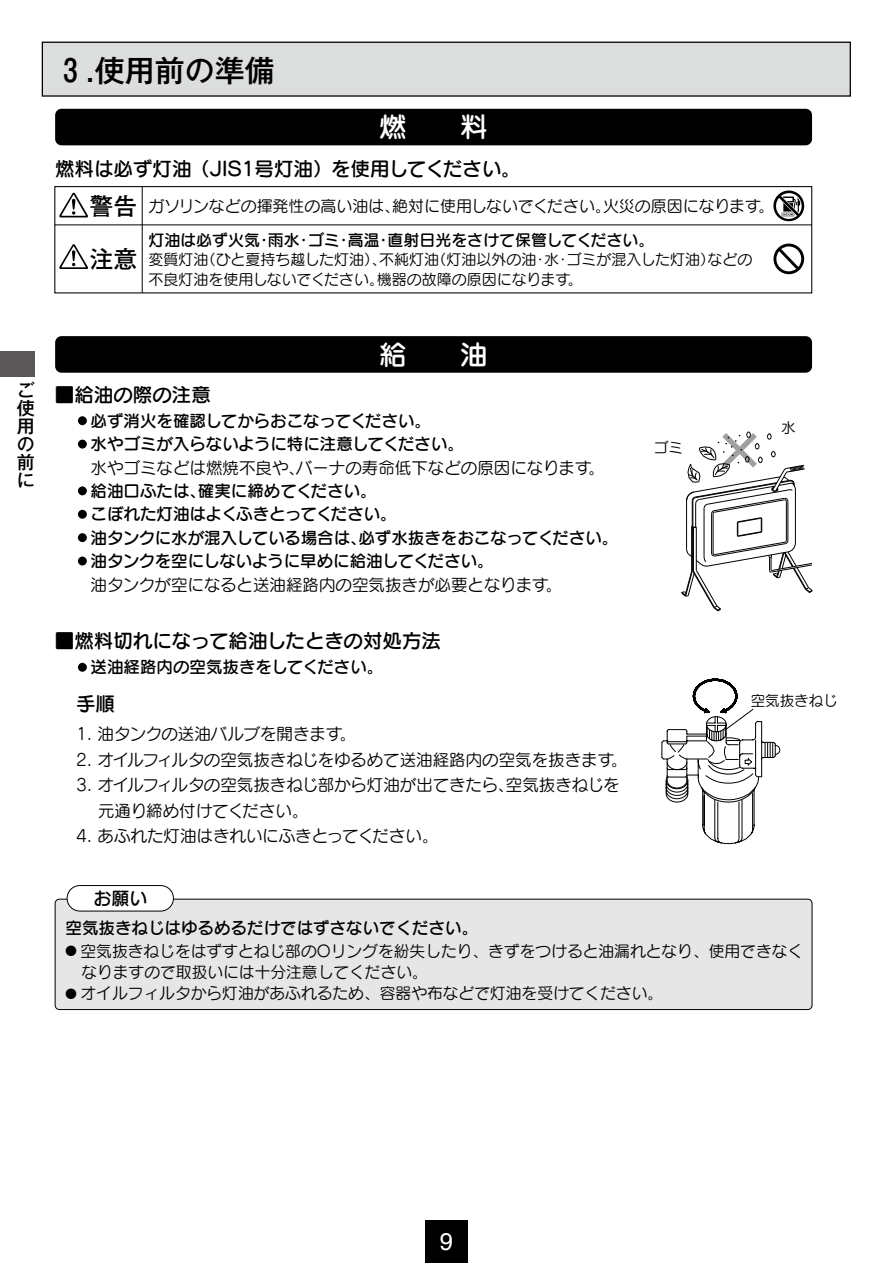
<style>
.page{position:relative;width:893px;height:1263px;background:#fff}
.page>*{position:absolute;margin:0;border:0;box-sizing:border-box;transform-origin:0 0}
.t1{font:500 30px "Gothic MB101";color:#000}
.t2{font:500 27px "Jun 34 Pro";color:#fff}
.t3{font:24.15px "Helvetica";color:#fff}
.t4{font:700 24px/52.3px "Futo Go B101";color:#000}
.t5{font:19.5px "Seurat Pro DB";color:#000}
.t6{font:500 18px/18px "Gothic MB101";color:#000;text-align:justify}
.t7{font:18px "Seurat Pro DB";color:#000}
.t8{font:16.5px "Seurat Pro DB";color:#000}
.t9{font:16.5px/25.5px "Seurat Pro M";color:#000}
.t10{font:15.9px "Seurat Pro M";color:#000}
.t11{font:15.9px "Seurat Pro DB";color:#000}
.t12{font:15.75px/21.3px "Seurat Pro M";color:#000}
.t13{font:15px/19.5px "Seurat Pro M";color:#000}
.t14{font:14.55px "Seurat Pro M";color:#000}
.s1{font-size:11.25px}
</style>
<div class="page">
<div style="left:425px;top:1220px;width:43px;height:43px;background:#000"></div>
<div style="left:42px;top:42px;width:808px;height:54px;background:#dcdddd"></div>
<div style="left:42px;top:42px;width:809px;height:55px;border:1px solid #000"></div>
<svg style="left:661px;top:679px;width:120px;height:165px"></svg>
<div style="left:71px;top:410px;width:22px;height:22px;border:6px solid #fff;border-radius:50%"></div>
<div style="left:71px;top:433px;width:22px;height:22px;border:6px solid #fff;border-radius:50%"></div>
<div style="left:71px;top:480px;width:22px;height:22px;border:6px solid #fff;border-radius:50%"></div>
<div style="left:71px;top:503px;width:22px;height:22px;border:6px solid #fff;border-radius:50%"></div>
<div style="left:71px;top:527px;width:22px;height:21px;border:6px solid #fff;border-radius:50%"></div>
<div style="left:71px;top:550px;width:22px;height:22px;border:6px solid #fff;border-radius:50%"></div>
<div style="left:71px;top:656px;width:22px;height:22px;border:6px solid #fff;border-radius:50%"></div>
<svg style="left:681px;top:431px;width:132px;height:181px"></svg>
<div style="left:54px;top:186px;width:758px;height:107px;border:1px solid #000"></div>
<hr style="left:142px;top:187px;width:1px;height:106px;background:#000">
<hr style="left:55px;top:225px;width:757px;height:1px;background:#000">
<div style="left:55px;top:109px;width:757px;height:36px;background:#000;border-radius:6px"></div>
<div style="left:55px;top:336px;width:757px;height:37px;background:#000;border-radius:6px"></div>
<svg style="left:773px;top:190px;width:32px;height:32px"></svg>
<svg style="left:773px;top:244px;width:31px;height:30px"></svg>
<svg style="left:59px;top:192px;width:29px;height:25px"></svg>
<svg style="left:59px;top:244px;width:29px;height:25px"></svg>
<div style="left:55px;top:899px;width:757px;height:110px;background:#e6e6e6;border-radius:4px"></div>
<div style="left:55px;top:899px;width:757px;height:111px;border:1px solid #000;border-radius:4px"></div>
<div style="left:67px;top:885px;width:106px;height:26px;background:#fff;border-radius:13px"></div>
<div style="left:67px;top:885px;width:107px;height:26px;border:1px solid #000;border-radius:13px"></div>
<div style="left:0;top:351px;width:35px;height:26px;background:#595757"></div>
<h1 class="t1" style="left:56px;top:50px;width:221px">３.使用前の準備</h1>
<h2 class="t2" style="left:380px;top:106px;width:109px">燃　　料</h2>
<p class="t5" style="left:55px;top:156px;width:467px">燃料は必ず灯油 （JIS1号灯油）を使用してください。</p>
<h3 class="t4" style="left:89px;top:180px;width:49px">警告注意</h3>
<p class="t10" style="left:148px;top:196px;width:627px">ガソリンなどの揮発性の高い油は、絶対に使用しないでください。火災の原因になります。</p>
<p class="t11" style="left:148px;top:229px;width:507px">灯油は必ず火気・雨水・ゴミ・高温・直射日光をさけて保管してください。</p>
<p class="t13" style="left:148px;top:250px;width:606px">変質灯油（ひと夏持ち越した灯油）、不純灯油（灯油以外の油・水・ゴミが混入した灯油）などの不良灯油を使用しないでください。機器の故障の原因になります。</p>
<p class="t6" style="left:17px;top:380px;width:19px">ご使用の前に</p>
<p class="t5" style="left:55px;top:382px;width:157px">■給油の際の注意</p>
<h2 class="t2" style="left:380px;top:333px;width:109px">給　　油</h2>
<p class="t8" style="left:74px;top:410px;width:358px">●必ず消火を確認してからおこなってください。</p>
<p class="t8" style="left:74px;top:433px;width:391px">●水やゴミが入らないように特に注意してください。</p>
<p class="t9" style="left:74px;top:454px;width:532px">　水やゴミなどは燃焼不良や、バーナの寿命低下などの原因になります。</p>
<p class="t8" style="left:74px;top:480px;width:304px">●給油口ふたは、確実に締めてください。</p>
<p class="t8" style="left:74px;top:503px;width:324px">●こぼれた灯油はよくふきとってください。</p>
<p class="t8" style="left:74px;top:527px;width:546px">●油タンクに水が混入している場合は、必ず水抜きをおこなってください。</p>
<p class="t8" style="left:74px;top:550px;width:421px">●油タンクを空にしないように早めに給油してください。</p>
<p class="t9" style="left:74px;top:571px;width:490px">　油タンクが空になると送油経路内の空気抜きが必要となります。</p>
<p class="t5" style="left:55px;top:628px;width:388px">■燃料切れになって給油したときの対処方法</p>
<p class="t8" style="left:74px;top:656px;width:311px">●送油経路内の空気抜きをしてください。</p>
<p class="t5" style="left:76px;top:691px;width:40px">手順</p>
<p class="t9" style="left:76px;top:720px;width:282px">1. 油タンクの送油バルブを開きます。</p>
<p class="t9" style="left:76px;top:746px;width:553px">2. オイルフィルタの空気抜きねじをゆるめて送油経路内の空気を抜きます。</p>
<p class="t9" style="left:76px;top:771px;width:545px">3. オイルフィルタの空気抜きねじ部から灯油が出てきたら、空気抜きねじを　 元通り締め付けてください。</p>
<p class="t9" style="left:76px;top:822px;width:364px">4. あふれた灯油はきれいにふきとってください。</p>
<p class="t14" style="left:654px;top:438px;width:31px">ゴミ</p>
<p class="t14" style="left:781px;top:418px;width:16px">水</p>
<p class="t14" style="left:751px;top:691px;width:89px">空気抜きねじ</p>
<p class="t7" style="left:93px;top:886px;width:55px">お願い</p>
<p class="t8" style="left:66px;top:917px;width:414px">空気抜きねじはゆるめるだけではずさないでください。</p>
<p class="t12" style="left:66px;top:940px;width:739px"><span class="s1">●</span> 空気抜きねじをはずすとねじ部のOリングを紛失したり、きずをつけると油漏れとなり、使用できなく　なりますので取扱いには十分注意してください。</p>
<p class="t12" style="left:66px;top:982px;width:599px"><span class="s1">●</span> オイルフィルタから灯油があふれるため、容器や布などで灯油を受けてください。</p>
<h3 class="t3" style="left:440px;top:1223px;width:15px">9</h3>
</div>
